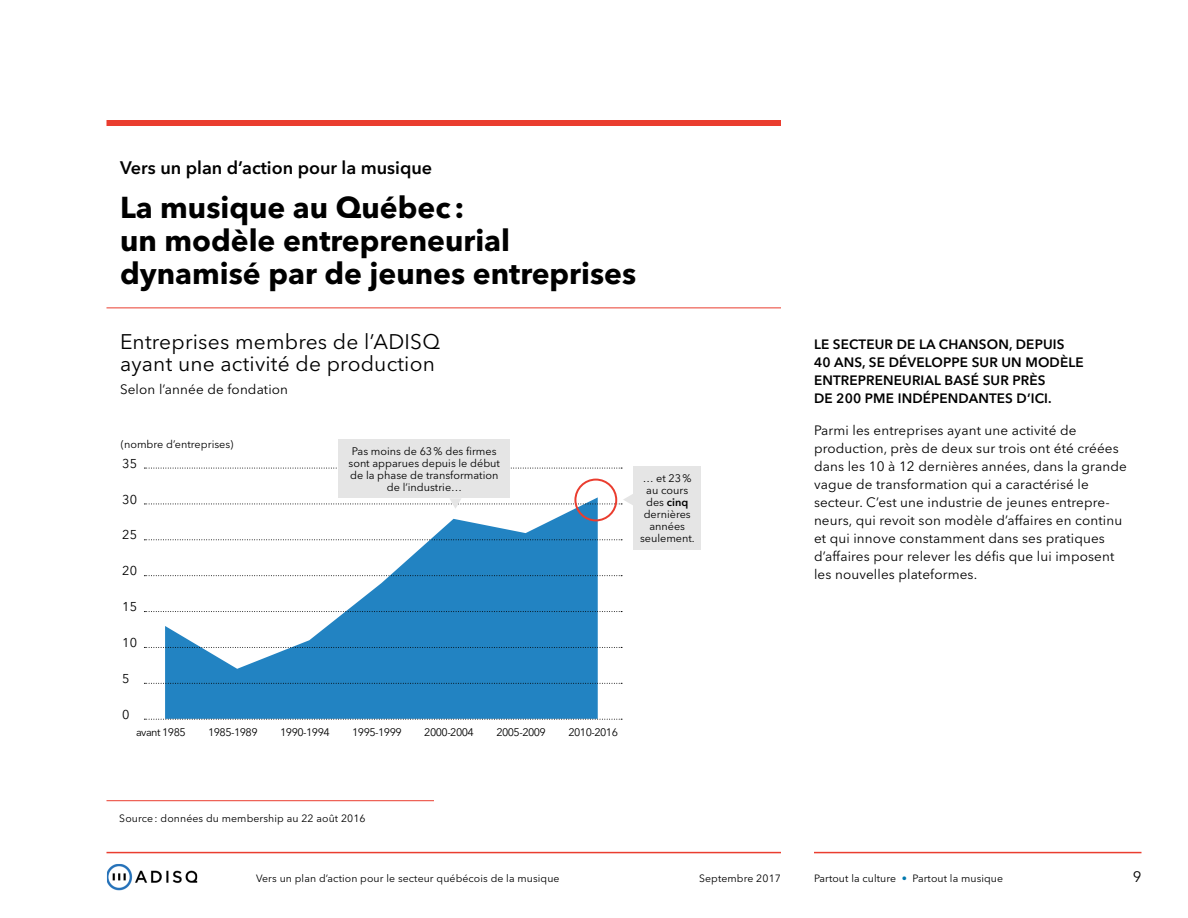
<style>
.page{position:relative;width:1188px;height:918px;background:#fff}
.page>*{position:absolute;margin:0;border:0;box-sizing:border-box;transform-origin:0 0}
.TITRE_20_pt{font:700 30px/33px "Avenir Next LT Pro";color:#000}
.Sous-titre_14_pt{font:21px/22.5px "Avenir Next LT Pro";letter-spacing:.01em;color:#000}
.Titre_12_pt{font:600 18px "Avenir Next LT Pro";color:#000}
.t1{font:15px "Avenir Next LT Pro";color:#000}
.t2{font:13.5px/18px "Avenir Next LT Pro";letter-spacing:.01em;color:#000}
.Titre_9_pt_caps{font:600 13.5px/18px "Avenir Next LT Pro";letter-spacing:.01em;color:#000}
.Texte_graphique_8_5{font:12.75px "Avenir Next LT Pro";color:#000}
.Texte_graphique_7_25{font:10.8px/12px "Avenir Next LT Pro";color:#000;text-align:center}
.Texte_graphique_7_25-2{font:10.8px "Avenir Next LT Pro";letter-spacing:-.05em;color:#000}
.Notes{font:10.5px "Avenir Next LT Pro";letter-spacing:.01em;color:#000}
.s1{font-weight:600}
.s2{color:#0078ae}
</style>
<div class="page">
<hr style="left:106px;top:852px;width:675px;height:1px;background:#ea3d2f">
<div style="left:106px;top:120px;width:675px;height:6px;background:#ea3d2f"></div>
<hr style="left:814px;top:852px;width:327px;height:1px;background:#ea3d2f">
<img style="left:107px;top:864px;width:90px;height:27px">
<svg style="left:144px;top:539px;width:478px;height:1px"></svg>
<svg style="left:144px;top:468px;width:478px;height:1px"></svg>
<svg style="left:144px;top:683px;width:478px;height:1px"></svg>
<svg style="left:144px;top:719px;width:478px;height:1px"></svg>
<svg style="left:144px;top:647px;width:478px;height:1px"></svg>
<svg style="left:144px;top:611px;width:478px;height:1px"></svg>
<svg style="left:144px;top:575px;width:478px;height:1px"></svg>
<div style="left:633px;top:467px;width:68px;height:83px;background:#e5e5e5"></div>
<svg style="left:144px;top:494px;width:489px;height:15px"></svg>
<div style="left:338px;top:440px;width:172px;height:58px;background:#e5e5e5"></div>
<svg style="left:165px;top:497px;width:433px;height:222px;fill:#2283c2"></svg>
<div style="left:574px;top:479px;width:43px;height:42px;border:2px solid #ea3d2f;border-radius:50%"></div>
<hr style="left:106px;top:308px;width:675px;height:1px;background:#ea3d2f">
<hr style="left:106px;top:800px;width:328px;height:1px;background:#ea3d2f">
<p class="Titre_12_pt" style="left:120px;top:157px;width:314px">Vers un plan d’action pour la musique</p>
<p class="TITRE_20_pt" style="left:120px;top:190px;width:518px">La musique au Québec:<br>un modèle entrepreneurial dynamisé par de jeunes entreprises</p>
<p class="Sous-titre_14_pt" style="left:120px;top:330px;width:322px">Entreprises membres de l’ADISQ ayant une activité de production</p>
<p class="t2" style="left:120px;top:380px;width:170px">Selon l’année de fondation</p>
<p class="Texte_graphique_7_25" style="left:121px;top:438px;width:114px">(nombre d’entreprises)</p>
<p class="Texte_graphique_8_5" style="left:122px;top:456px;width:16px">35</p>
<p class="Texte_graphique_8_5" style="left:122px;top:491px;width:16px">30</p>
<p class="Texte_graphique_8_5" style="left:122px;top:527px;width:16px">25</p>
<p class="Texte_graphique_8_5" style="left:122px;top:563px;width:16px">20</p>
<p class="Texte_graphique_8_5" style="left:122px;top:599px;width:16px">15</p>
<p class="Texte_graphique_8_5" style="left:122px;top:635px;width:16px">10</p>
<p class="Texte_graphique_8_5" style="left:122px;top:671px;width:9px">5</p>
<p class="Texte_graphique_8_5" style="left:122px;top:707px;width:9px">0</p>
<p class="Texte_graphique_7_25" style="left:349px;top:445px;width:153px">Pas moins de 63% des firmes sont apparues depuis le début de la phase de transformation de l’industrie…</p>
<p class="Texte_graphique_7_25-2" style="left:136px;top:726px;width:51px">avant 1985</p>
<p class="Texte_graphique_7_25-2" style="left:208px;top:726px;width:51px">1985-1989</p>
<p class="Texte_graphique_7_25-2" style="left:280px;top:726px;width:51px">1990-1994</p>
<p class="Texte_graphique_7_25-2" style="left:352px;top:726px;width:51px">1995-1999</p>
<p class="Texte_graphique_7_25-2" style="left:424px;top:726px;width:51px">2000-2004</p>
<p class="Texte_graphique_7_25-2" style="left:496px;top:726px;width:51px">2005-2009</p>
<p class="Texte_graphique_7_25-2" style="left:568px;top:726px;width:51px">2010-2016</p>
<p class="Texte_graphique_7_25" style="left:640px;top:473px;width:56px">… et 23% au cours des <span class="s1">cinq </span>dernières années seulement.</p>
<p class="Notes" style="left:119px;top:813px;width:248px">Source : données du membership au 22 août 2016</p>
<p class="Titre_9_pt_caps" style="left:814px;top:335px;width:271px">LE SECTEUR DE LA CHANSON, DEPUIS<br>40 ANS, SE DÉVELOPPE SUR UN MODÈLE<br>ENTREPRENEURIAL BASÉ SUR PRÈS<br>DE 200 PME INDÉPENDANTES D’ICI.</p>
<p class="t2" style="left:814px;top:421px;width:314px">Parmi les entreprises ayant une activité de production, près de deux sur trois ont été créées dans les 10 à 12 dernières années, dans la grande vague de transformation qui a caractérisé le secteur. C’est une industrie de jeunes entrepre&shy;neurs, qui revoit son modèle d’affaires en continu et qui innove constamment dans ses pratiques d’affaires pour relever les défis que lui imposent les nouvelles plateformes.</p>
<p class="Notes" style="left:256px;top:872px;width:305px">Vers un plan d’action pour le secteur québécois de la musique</p>
<p class="Notes" style="left:699px;top:872px;width:83px">Septembre 2017</p>
<p class="Notes" style="left:814px;top:872px;width:191px">Partout la culture <span class="s2">•</span> Partout la musique</p>
<p class="t1" style="left:1133px;top:868px;width:10px">9</p>
</div>
